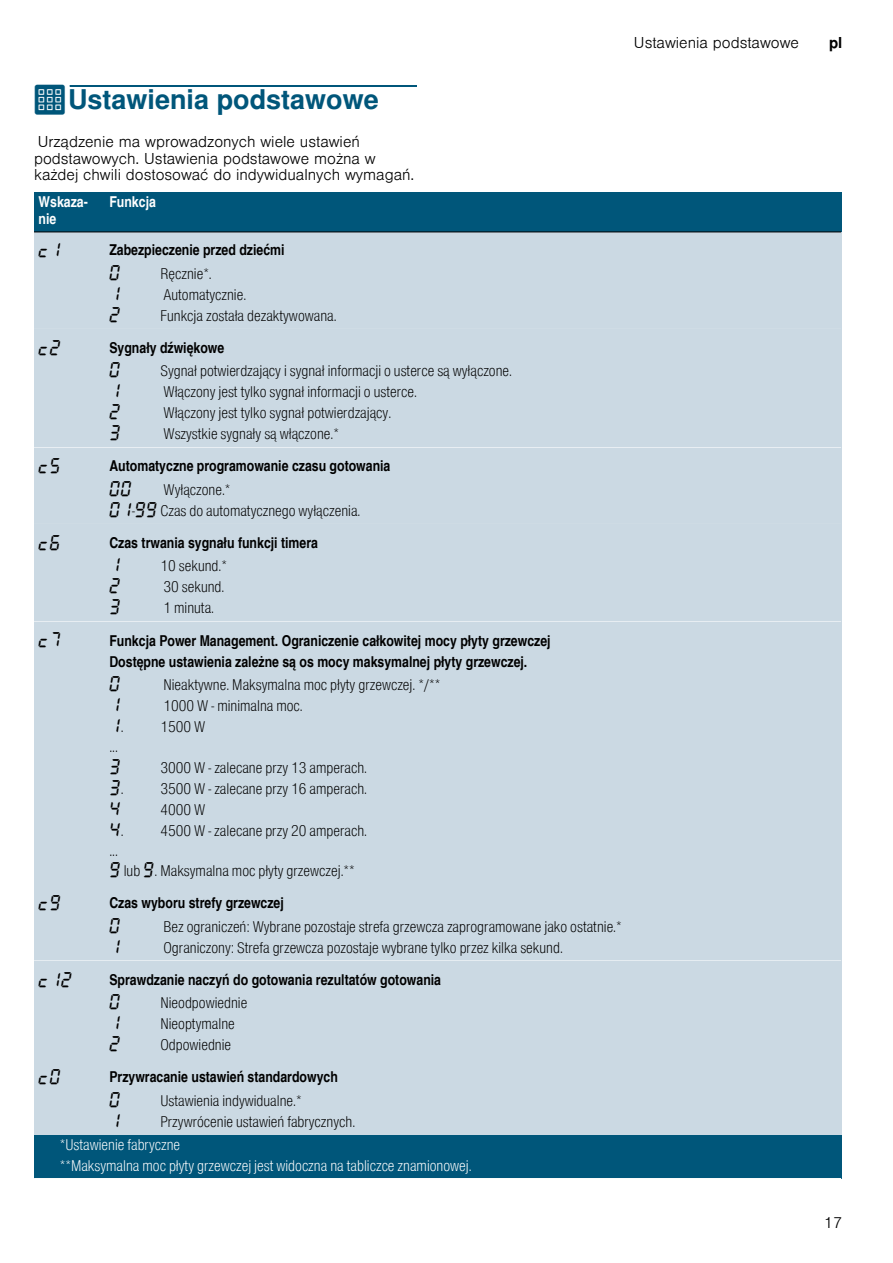
<style>
.page{position:relative;width:893px;height:1263px;background:#fff}
.page>*{position:absolute;margin:0;border:0;box-sizing:border-box;transform-origin:0 0}
.t1{font:700 27px "Nimbus San L";color:#00567a}
.t2{font:16.5px "BSH Symb All";color:#000}
.t3{font:15px/21px "Nimbus San L Lig Con";color:#000}
.t4{font:15px/21px "Nimbus San L Bol Con";color:#000}
.t5{font:300 15px/16.5px "Nimbus San L";color:#000}
.t6{font:15px/21px "Nimbus San L Lig Con";color:#fff}
.t7{font:15px/16.5px "Nimbus San L Bol Con";color:#fff}
.t8{font:700 15px "Nimbus San L";color:#000}
.s1{font-family:"BSH Symb PG2";font-weight:400}
.s2{font-family:"BSH Symb All";font-size:16.5px}
.s3{font-family:"Nimbus San L Lig Con";font-size:15px}
</style>
<div class="page">
<div style="left:70px;top:85px;width:347px;height:2px;border:1px solid #00567a"></div>
<div style="left:34px;top:193px;width:71px;height:39px;background:#00567a"></div>
<div style="left:105px;top:193px;width:736px;height:39px;background:#00567a"></div>
<div style="left:34px;top:232px;width:71px;height:97px;background:#cbd9e3"></div>
<div style="left:105px;top:232px;width:736px;height:31px;background:#cbd9e3"></div>
<div style="left:105px;top:263px;width:736px;height:66px;background:#cbd9e3"></div>
<hr style="left:34px;top:232px;width:807px;height:1px;background:#000">
<div style="left:34px;top:329px;width:71px;height:119px;background:#cbd9e3"></div>
<div style="left:105px;top:329px;width:736px;height:32px;background:#cbd9e3"></div>
<div style="left:105px;top:361px;width:736px;height:87px;background:#cbd9e3"></div>
<hr style="left:34px;top:447px;width:807px;height:1px;background:#fff">
<div style="left:34px;top:448px;width:71px;height:76px;background:#cbd9e3"></div>
<div style="left:105px;top:448px;width:736px;height:31px;background:#cbd9e3"></div>
<div style="left:105px;top:479px;width:736px;height:45px;background:#cbd9e3"></div>
<div style="left:34px;top:524px;width:71px;height:98px;background:#cbd9e3"></div>
<div style="left:105px;top:524px;width:736px;height:32px;background:#cbd9e3"></div>
<div style="left:105px;top:556px;width:736px;height:66px;background:#cbd9e3"></div>
<hr style="left:34px;top:621px;width:807px;height:1px;background:#fff">
<div style="left:34px;top:622px;width:71px;height:262px;background:#cbd9e3"></div>
<div style="left:105px;top:622px;width:736px;height:52px;background:#cbd9e3"></div>
<div style="left:105px;top:674px;width:736px;height:210px;background:#cbd9e3"></div>
<div style="left:34px;top:884px;width:71px;height:77px;background:#cbd9e3"></div>
<div style="left:105px;top:884px;width:736px;height:32px;background:#cbd9e3"></div>
<div style="left:105px;top:916px;width:736px;height:45px;background:#cbd9e3"></div>
<hr style="left:34px;top:960px;width:807px;height:1px;background:#fff">
<div style="left:34px;top:961px;width:71px;height:97px;background:#cbd9e3"></div>
<div style="left:105px;top:961px;width:736px;height:31px;background:#cbd9e3"></div>
<div style="left:105px;top:992px;width:736px;height:66px;background:#cbd9e3"></div>
<div style="left:34px;top:1058px;width:71px;height:77px;background:#cbd9e3"></div>
<div style="left:105px;top:1058px;width:736px;height:32px;background:#cbd9e3"></div>
<div style="left:105px;top:1090px;width:736px;height:45px;background:#cbd9e3"></div>
<div style="left:34px;top:1135px;width:807px;height:43px;background:#00567a"></div>
<h1 class="t1" style="left:34px;top:83px;width:346px"><span class="s1">Q</span>Ustawienia podstawowe</h1>
<p class="t5" style="left:34px;top:132px;width:382px">Urządzenie ma wprowadzonych wiele ustawień podstawowych. Ustawienia podstawowe można w każdej chwili dostosować do indywidualnych wymagań.</p>
<p class="t7" style="left:39px;top:193px;width:51px">Wskaza&shy;nie</p>
<p class="t7" style="left:109px;top:193px;width:48px">Funkcja</p>
<p class="t2" style="left:39px;top:241px;width:24px">™‚</p>
<p class="t4" style="left:109px;top:239px;width:177px">Zabezpieczenie przed dziećmi</p>
<p class="t2" style="left:109px;top:264px;width:13px">‹</p>
<p class="t3" style="left:160px;top:263px;width:53px">Ręcznie*.</p>
<p class="t2" style="left:109px;top:285px;width:13px">‚</p>
<p class="t3" style="left:163px;top:284px;width:84px">Automatycznie.</p>
<p class="t2" style="left:109px;top:306px;width:13px">ƒ</p>
<p class="t3" style="left:160px;top:305px;width:178px">Funkcja została dezaktywowana.</p>
<p class="t2" style="left:39px;top:339px;width:24px">™ƒ</p>
<p class="t4" style="left:109px;top:337px;width:116px">Sygnały dźwiękowe</p>
<p class="t2" style="left:109px;top:361px;width:13px">‹</p>
<p class="t3" style="left:160px;top:360px;width:353px">Sygnał potwierdzający i sygnał informacji o usterce są wyłączone.</p>
<p class="t2" style="left:109px;top:382px;width:13px">‚</p>
<p class="t3" style="left:163px;top:381px;width:255px">Włączony jest tylko sygnał informacji o usterce.</p>
<p class="t2" style="left:109px;top:403px;width:13px">ƒ</p>
<p class="t3" style="left:163px;top:402px;width:229px">Włączony jest tylko sygnał potwierdzający.</p>
<p class="t2" style="left:109px;top:424px;width:13px">„</p>
<p class="t3" style="left:163px;top:423px;width:177px">Wszystkie sygnały są włączone.*</p>
<p class="t2" style="left:39px;top:457px;width:24px">™†</p>
<p class="t4" style="left:109px;top:455px;width:282px">Automatyczne programowanie czasu gotowania</p>
<p class="t2" style="left:109px;top:480px;width:24px">‹‹</p>
<p class="t3" style="left:109px;top:479px;width:252px;text-indent:54px">Wyłączone.*<br><span class="s2">‹‚</span>-<span class="s2">ŠŠ</span> Czas do automatycznego wyłączenia.</p>
<p class="t2" style="left:39px;top:534px;width:24px">™‡</p>
<p class="t4" style="left:109px;top:532px;width:210px">Czas trwania sygnału funkcji timera</p>
<p class="t2" style="left:109px;top:556px;width:13px">‚</p>
<p class="t3" style="left:160px;top:555px;width:68px">10 sekund.*</p>
<p class="t2" style="left:109px;top:577px;width:13px">ƒ</p>
<p class="t3" style="left:163px;top:576px;width:62px">30 sekund.</p>
<p class="t2" style="left:109px;top:598px;width:13px">„</p>
<p class="t3" style="left:163px;top:597px;width:52px">1 minuta.</p>
<p class="t2" style="left:39px;top:631px;width:24px">™ˆ</p>
<p class="t4" style="left:109px;top:629px;width:442px">Funkcja Power Management. Ograniczenie całkowitej mocy płyty grzewczej<br>Dostępne ustawienia zależne są os mocy maksymalnej płyty grzewczej.</p>
<p class="t2" style="left:109px;top:675px;width:13px">‹</p>
<p class="t3" style="left:163px;top:674px;width:278px">Nieaktywne. Maksymalna moc płyty grzewczej. */**</p>
<p class="t2" style="left:109px;top:696px;width:13px">‚</p>
<p class="t3" style="left:163px;top:695px;width:141px">1000 W - minimalna moc.</p>
<p class="t2" style="left:109px;top:717px;width:16px">‚<span class="s3">.</span></p>
<p class="t3" style="left:160px;top:716px;width:46px">1500 W</p>
<p class="t3" style="left:109px;top:736px;width:10px">...</p>
<p class="t2" style="left:109px;top:757px;width:13px">„</p>
<p class="t3" style="left:160px;top:756px;width:208px">3000 W - zalecane przy 13 amperach.</p>
<p class="t2" style="left:109px;top:778px;width:16px">„<span class="s3">.</span></p>
<p class="t3" style="left:160px;top:777px;width:208px">3500 W - zalecane przy 16 amperach.</p>
<p class="t2" style="left:109px;top:799px;width:13px">…</p>
<p class="t3" style="left:160px;top:798px;width:46px">4000 W</p>
<p class="t2" style="left:109px;top:820px;width:16px">…<span class="s3">.</span></p>
<p class="t3" style="left:160px;top:819px;width:208px">4500 W - zalecane przy 20 amperach.</p>
<p class="t3" style="left:109px;top:839px;width:247px;line-height:20.5px">...<br><span class="s2">Š</span> lub <span class="s2">Š</span>. Maksymalna moc płyty grzewczej.**</p>
<p class="t2" style="left:39px;top:894px;width:24px">™Š</p>
<p class="t4" style="left:109px;top:892px;width:176px">Czas wyboru strefy grzewczej</p>
<p class="t2" style="left:109px;top:916px;width:13px">‹</p>
<p class="t3" style="left:163px;top:915px;width:460px">Bez ograniczeń: Wybrane pozostaje strefa grzewcza zaprogramowane jako ostatnie.*</p>
<p class="t2" style="left:109px;top:937px;width:13px">‚</p>
<p class="t3" style="left:163px;top:936px;width:401px">Ograniczony: Strefa grzewcza pozostaje wybrane tylko przez kilka sekund.</p>
<p class="t2" style="left:39px;top:970px;width:35px">™‚ƒ</p>
<p class="t4" style="left:109px;top:968px;width:333px">Sprawdzanie naczyń do gotowania rezultatów gotowania</p>
<p class="t2" style="left:109px;top:993px;width:13px">‹</p>
<p class="t3" style="left:160px;top:992px;width:88px">Nieodpowiednie</p>
<p class="t2" style="left:109px;top:1014px;width:13px">‚</p>
<p class="t3" style="left:160px;top:1013px;width:76px">Nieoptymalne</p>
<p class="t2" style="left:109px;top:1035px;width:13px">ƒ</p>
<p class="t3" style="left:160px;top:1034px;width:72px">Odpowiednie</p>
<p class="t2" style="left:39px;top:1068px;width:24px">™‹</p>
<p class="t4" style="left:109px;top:1066px;width:230px">Przywracanie ustawień standardowych</p>
<p class="t2" style="left:109px;top:1090px;width:13px">‹</p>
<p class="t3" style="left:160px;top:1089px;width:143px">Ustawienia indywidualne.*</p>
<p class="t2" style="left:109px;top:1111px;width:13px">‚</p>
<p class="t3" style="left:160px;top:1110px;width:196px">Przywrócenie ustawień fabrycznych.</p>
<p class="t6" style="left:60px;top:1133px;width:413px">*Ustawienie fabryczne<br>**Maksymalna moc płyty grzewczej jest widoczna na tabliczce znamionowej.</p>
<p class="t5" style="left:634px;top:33px;width:166px">Ustawienia podstawowe</p>
<p class="t8" style="left:829px;top:34px;width:15px">pl</p>
<p class="t5" style="left:824px;top:1213px;width:20px">17</p>
</div>
